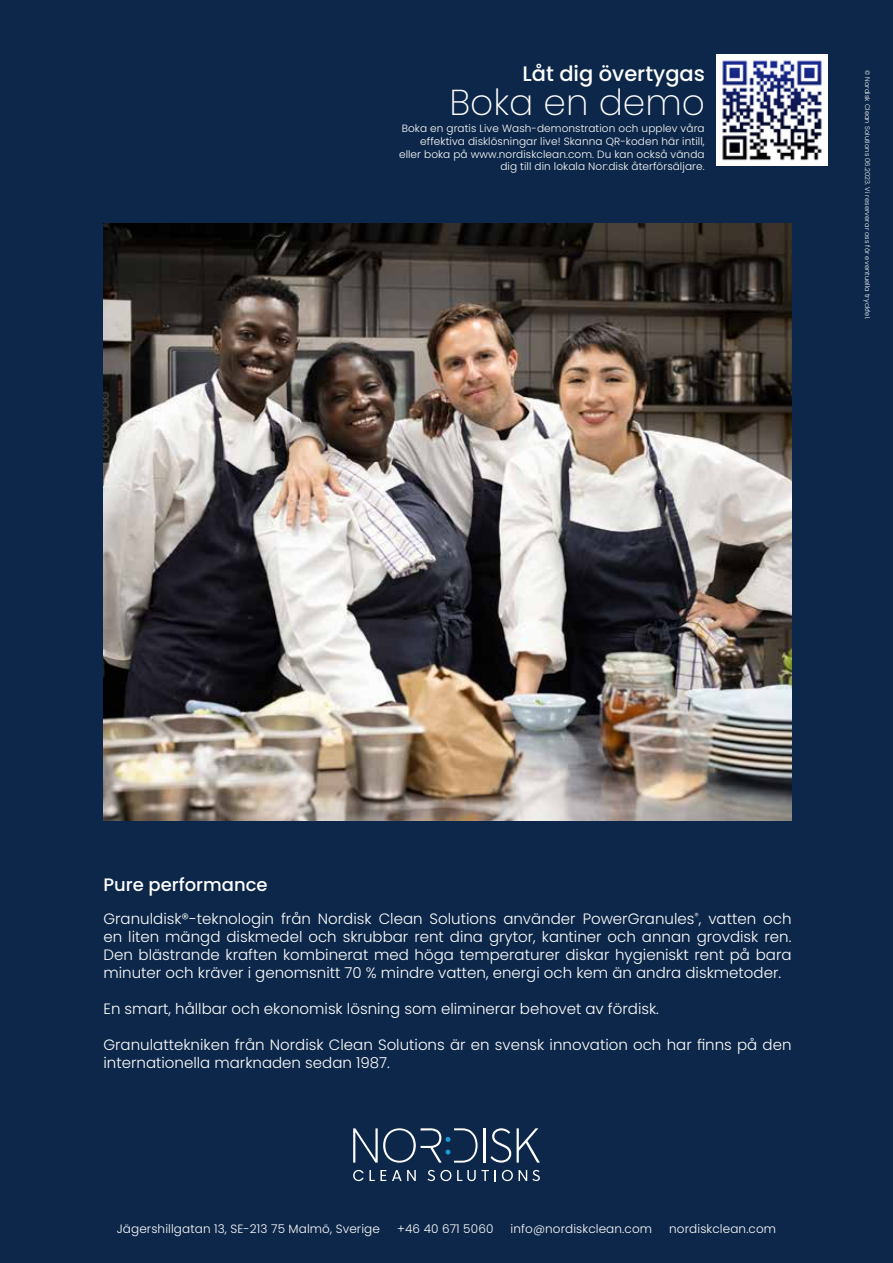
<style>
.page{position:relative;width:893px;height:1263px;background:#0c2749}
.page>*{position:absolute;margin:0;border:0;box-sizing:border-box;transform-origin:0 0}
.t1{font:200 36px "Poppins";color:#fff}
.t2{font:500 21px "Poppins";color:#fff}
.t3{font:500 18px "Poppins";color:#fff}
.t4{font:300 15px/18px "Poppins";color:#fff;text-align:justify}
.t5{font:300 12px "Poppins";letter-spacing:.01em;color:#fff}
.t6{font:300 10.5px/12.6px "Poppins";letter-spacing:.01em;color:#fff;text-align:right}
.t7{font:300 6.75px "Poppins";letter-spacing:.01em;color:#fff}
</style>
<div class="page">
<img style="left:716px;top:55px;width:111px;height:111px">
<svg style="left:353px;top:1170px;width:33px;height:11px"></svg>
<svg style="left:392px;top:1170px;width:24px;height:11px"></svg>
<svg style="left:428px;top:1170px;width:23px;height:11px"></svg>
<svg style="left:457px;top:1170px;width:32px;height:11px"></svg>
<svg style="left:502px;top:1170px;width:11px;height:11px"></svg>
<svg style="left:519px;top:1170px;width:21px;height:11px"></svg>
<svg style="left:517px;top:1128px;width:23px;height:34px"></svg>
<hr style="left:483px;top:1128px;width:2px;height:34px;background:#fff">
<svg style="left:490px;top:1128px;width:21px;height:34px"></svg>
<svg style="left:353px;top:1128px;width:125px;height:34px"></svg>
<img style="left:103px;top:223px;width:688px;height:597px">
<h2 class="t2" style="left:522px;top:61px;width:184px">Låt dig övertygas</h2>
<h1 class="t1" style="left:449px;top:81px;width:257px">Boka en demo</h1>
<p class="t6" style="left:399px;top:122px;width:307px">Boka en gratis Live Wash-demonstration och upplev våra effektiva disklösningar live! Skanna QR-koden här intill, eller boka på www.nordiskclean.com. Du kan också vända dig till din lokala Nor:disk återförsäljare.</p>
<p class="t7" style="left:871px;top:70px;width:251px;rotate:90deg">© Nordisk Clean Solutions 06.2023. Vi reserverar oss för eventuella tryckfel.</p>
<p class="t3" style="left:103px;top:874px;width:166px">Pure performance</p>
<p class="t4" style="left:103px;top:909px;width:690px">Granuldisk®-teknologin från Nordisk Clean Solutions använder PowerGranules<sup>®</sup>, vatten och en liten mängd diskmedel och skrubbar rent dina grytor, kantiner och annan grovdisk ren.<br>Den blästrande kraften kombinerat med höga temperaturer diskar hygieniskt rent på bara minuter och kräver i genomsnitt 70 % mindre vatten, energi och kem än andra diskmetoder.</p>
<p class="t4" style="left:103px;top:999px;width:557px">En smart, hållbar och ekonomisk lösning som eliminerar behovet av fördisk.</p>
<p class="t4" style="left:103px;top:1035px;width:689px">Granulattekniken från Nordisk Clean Solutions är en svensk innovation och har finns på den internationella marknaden sedan 1987.</p>
<p class="t5" style="left:117px;top:1221px;width:265px">Jägershillgatan 13, SE-213 75 Malmö, Sverige</p>
<p class="t5" style="left:397px;top:1221px;width:98px">+46 40 671 5060</p>
<p class="t5" style="left:511px;top:1221px;width:143px">info@nordiskclean.com</p>
<p class="t5" style="left:669px;top:1221px;width:108px">nordiskclean.com</p>
</div>
